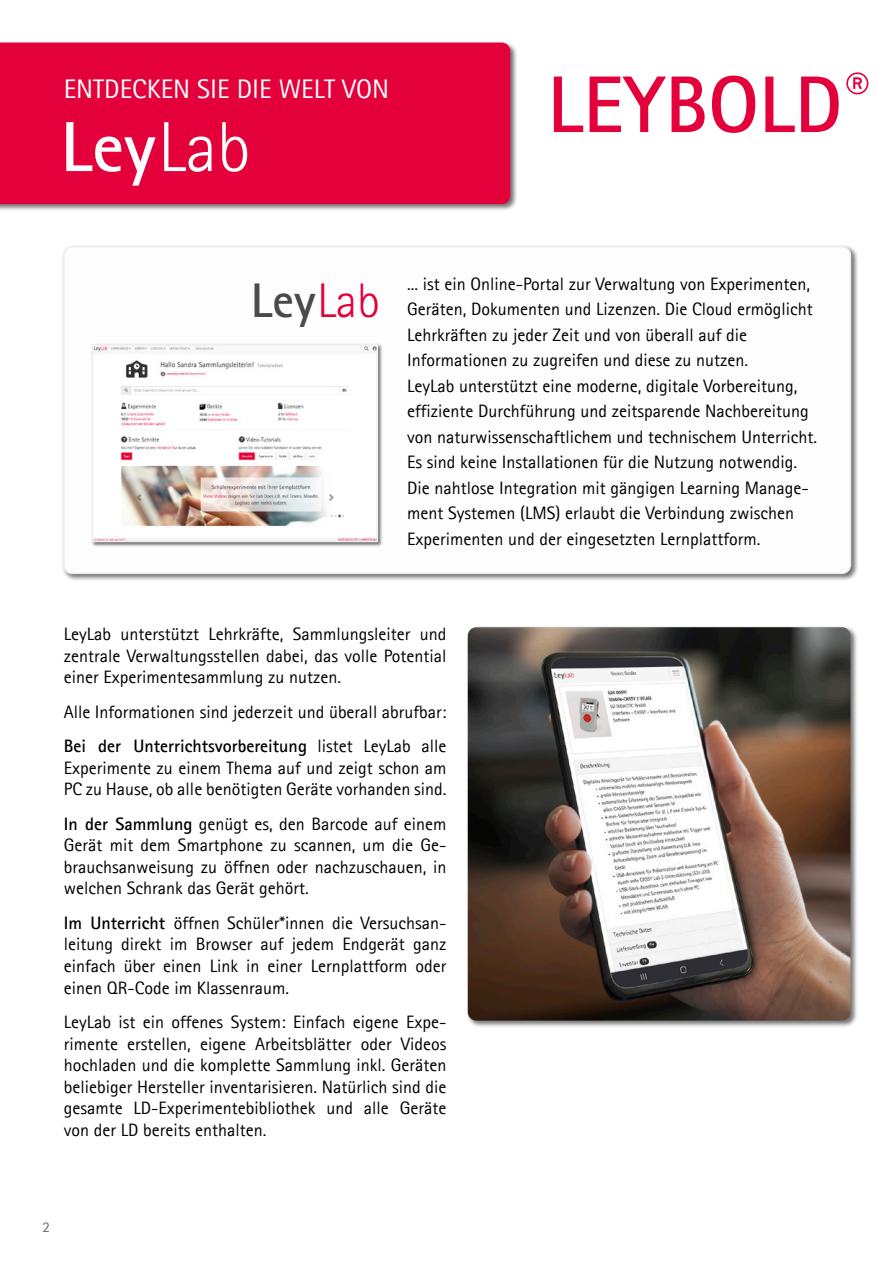
<style>
.page{position:relative;width:893px;height:1263px;background:#fff}
.page>*{position:absolute;margin:0;border:0;box-sizing:border-box;transform-origin:0 0}
.t1{font:700 70.95px "Agfa Rotis Sans Serif";color:#fff}
.t2{font:700 48.6px "Agfa Rotis Sans Serif";color:#4a4a49}
.t3{font:27px "Agfa Rotis Sans Serif";color:#fff}
.t4{font:18px/21.6px "Agfa Rotis Sans Serif";color:#000;text-align:justify}
.t5{font:15px "Agfa Rotis Sans Serif";color:#6e6e6e}
.s1{font-weight:300}
.s2{font-weight:300;color:#e2023a}
.s3{font-weight:700}
</style>
<div class="page">
<svg style="left:554px;top:72px;width:314px;height:61px"></svg>
<div style="left:0;top:41px;width:518px;height:170px;background:#000;opacity:.55"></div>
<div style="left:0;top:43px;width:510px;height:161px;background:#e4003b"></div>
<div style="left:61px;top:244px;width:798px;height:338px;background:#000;opacity:.55"></div>
<div style="left:64px;top:247px;width:786px;height:326px;background:#fdfdfd;border-radius:9px"></div>
<div style="left:63px;top:246px;width:788px;height:328px;border:2px solid #ededec;border-radius:9px"></div>
<div style="left:466px;top:625px;width:392px;height:403px;background:#000;opacity:.55"></div>
<img style="left:468px;top:627px;width:382px;height:393px">
<div style="left:91px;top:343px;width:292px;height:204px;background:#000;opacity:.55"></div>
<img style="left:95px;top:347px;width:280px;height:192px">
<div style="left:92px;top:344px;width:286px;height:198px;border:2px solid #ededec"></div>
<h3 class="t3" style="left:64px;top:72px;width:327px">ENTDECKEN SIE DIE WELT VON</h3>
<h1 class="t1" style="left:61px;top:102px;width:191px">Ley<span class="s1">Lab</span></h1>
<h2 class="t2" style="left:251px;top:270px;width:131px">Ley<span class="s2">Lab</span></h2>
<p class="t4" style="left:407px;top:271px;width:411px;line-height:25.5px;text-align:left">... ist ein Online-Portal zur Verwaltung von Experimenten, Geräten, Dokumenten und Lizenzen. Die Cloud ermöglicht Lehrkräften zu jeder Zeit und von überall auf die Informationen zu zugreifen und diese zu nutzen.<br>LeyLab unterstützt eine moderne, digitale Vorbereitung, effiziente Durchführung und zeitsparende Nachbereitung von naturwissenschaftlichem und technischem Unterricht.<br>Es sind keine Installationen für die Nutzung notwendig.<br>Die nahtlose Integration mit gängigen Learning Manage&shy;ment Systemen (LMS) erlaubt die Verbindung zwischen Experimenten und der eingesetzten Lernplattform.</p>
<p class="t4" style="left:64px;top:623px;width:384px">LeyLab unterstützt Lehrkräfte, Sammlungsleiter und zentrale Verwaltungsstellen dabei, das volle Potential einer Experimentesammlung zu nutzen.</p>
<p class="t4" style="left:64px;top:694px;width:384px;line-height:34.3px">Alle Informationen sind jederzeit und überall abrufbar:<br><span class="s3">Bei der Unterrichtsvorbereitung</span> listet LeyLab alle</p>
<p class="t4" style="left:64px;top:757px;width:384px">Experimente zu einem Thema auf und zeigt schon am<br>PC zu Hause, ob alle benötigten Geräte vorhanden sind.</p>
<p class="t4" style="left:64px;top:813px;width:384px"><span class="s3">In der Sammlung</span> genügt es, den Barcode auf einem Gerät mit dem Smartphone zu scannen, um die Ge&shy;brauchsanweisung zu öffnen oder nachzuschauen, in welchen Schrank das Gerät gehört.</p>
<p class="t4" style="left:64px;top:912px;width:384px"><span class="s3">Im Unterricht</span> öffnen Schüler*innen die Versuchsan&shy;leitung direkt im Browser auf jedem Endgerät ganz einfach über einen Link in einer Lernplattform oder einen QR-Code im Klassenraum.</p>
<p class="t4" style="left:64px;top:1011px;width:384px">LeyLab ist ein offenes System: Einfach eigene Expe&shy;rimente erstellen, eigene Arbeitsblätter oder Videos hochladen und die komplette Sammlung inkl. Geräten beliebiger Hersteller inventarisieren. Natürlich sind die gesamte LD-Experimentebibliothek und alle Geräte von der LD bereits enthalten.</p>
<p class="t5" style="left:43px;top:1218px;width:9px">2</p>
</div>
